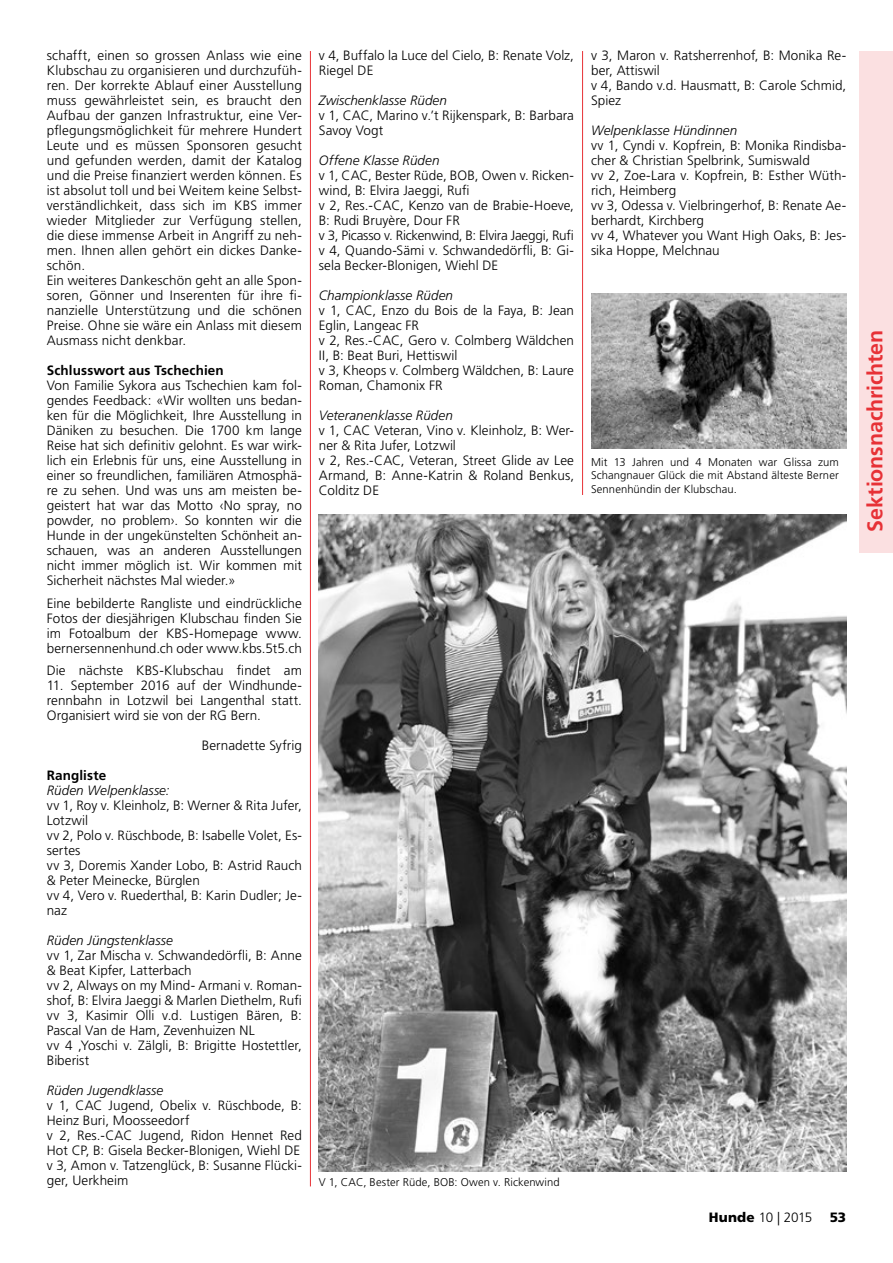
<style>
.page{position:relative;width:893px;height:1263px;background:#fff}
.page>*{position:absolute;margin:0;border:0;box-sizing:border-box;transform-origin:0 0}
.t1{font:700 21.3px "Frutiger LT Std";letter-spacing:-.005em;color:#e73136}
.t2{font:300 13.5px/15px "Frutiger LT Std";letter-spacing:.005em;color:#000}
.t3{font:italic 300 13.5px "Frutiger LT Std";color:#000}
.t4{font:700 13.5px "Frutiger LT Std";letter-spacing:.01em;color:#000}
.t5{font:900 13.5px "Frutiger LT Std";color:#000}
.t6{font:300 11.25px/13.5px "Frutiger LT Std";letter-spacing:.01em;color:#000;text-align:justify}
.s1{font-weight:900}
</style>
<div class="page">
<div style="left:859px;top:51px;width:34px;height:502px;background:#fbe0e1"></div>
<img style="left:319px;top:514px;width:527px;height:657px">
<img style="left:591px;top:293px;width:255px;height:156px">
<hr style="left:310px;top:51px;width:1px;height:1135px;background:#e73136">
<hr style="left:582px;top:51px;width:1px;height:444px;background:#e73136">
<p class="t2" style="left:47px;top:48px;width:257px">schafft, einen so grossen Anlass wie eine Klubschau zu organisieren und durchzufüh&shy;ren. Der korrekte Ablauf einer Ausstellung muss gewährleistet sein, es braucht den Aufbau der ganzen Infrastruktur, eine Ver&shy;pflegungsmöglichkeit für mehrere Hundert Leute und es müssen Sponsoren gesucht und gefunden werden, damit der Katalog und die Preise finanziert werden können. Es ist absolut toll und bei Weitem keine Selbst&shy;verständlichkeit, dass sich im KBS immer wieder Mitglieder zur Verfügung stellen, die diese immense Arbeit in Angriff zu neh&shy;men. Ihnen allen gehört ein dickes Danke&shy;schön.<br>Ein weiteres Dankeschön geht an alle Spon&shy;soren, Gönner und Inserenten für ihre fi&shy;nanzielle Unterstützung und die schönen Preise. Ohne sie wäre ein Anlass mit diesem Ausmass nicht denkbar.</p>
<p class="t4" style="left:47px;top:363px;width:179px">Schlusswort aus Tschechien</p>
<p class="t2" style="left:47px;top:378px;width:257px;text-align:justify">Von Familie Sykora aus Tschechien kam fol&shy;gendes Feedback: «Wir wollten uns bedan&shy;ken für die Möglichkeit, Ihre Ausstellung in Däniken zu besuchen. Die 1700 km lange Reise hat sich definitiv gelohnt. Es war wirk&shy;lich ein Erlebnis für uns, eine Ausstellung in einer so freundlichen, familiären Atmosphä&shy;re zu sehen. Und was uns am meisten be&shy;geistert hat war das Motto ‹No spray, no powder, no problem›. So konnten wir die Hunde in der ungekünstelten Schönheit an&shy;schauen, was an anderen Ausstellungen nicht immer möglich ist. Wir kommen mit Sicherheit nächstes Mal wieder.»</p>
<p class="t2" style="left:47px;top:596px;width:257px;text-align:justify">Eine bebilderte Rangliste und eindrückliche Fotos der diesjährigen Klubschau finden Sie im Fotoalbum der KBS-Homepage www. bernersennenhund.ch oder www.kbs.5t5.ch</p>
<p class="t2" style="left:47px;top:663px;width:257px">Die nächste KBS-Klubschau findet am</p>
<p class="t2" style="left:47px;top:678px;width:257px;text-align:justify">11. September 2016 auf der Windhunde&shy;rennbahn in Lotzwil bei Langenthal statt.<br>Organisiert wird sie von der RG Bern.</p>
<p class="t2" style="left:202px;top:738px;width:102px">Bernadette Syfrig</p>
<p class="t4" style="left:47px;top:768px;width:61px">Rangliste</p>
<p class="t3" style="left:47px;top:783px;width:124px">Rüden Welpenklasse:</p>
<p class="t2" style="left:47px;top:798px;width:257px">vv 1, Roy v. Kleinholz, B: Werner &amp; Rita Jufer,<br>Lotzwil<br>vv 2, Polo v. Rüschbode, B: Isabelle Volet, Es&shy;sertes<br>vv 3, Doremis Xander Lobo, B: Astrid Rauch &amp; Peter Meinecke, Bürglen<br>vv 4, Vero v. Ruederthal, B: Karin Dudler; Je&shy;naz</p>
<p class="t3" style="left:47px;top:933px;width:128px">Rüden Jüngstenklasse</p>
<p class="t2" style="left:47px;top:948px;width:257px">vv 1, Zar Mischa v. Schwandedörfli, B: Anne &amp; Beat Kipfer, Latterbach<br>vv 2, Always on my Mind- Armani v. Roman&shy;shof, B: Elvira Jaeggi &amp; Marlen Diethelm, Rufi vv 3, Kasimir Olli v.d. Lustigen Bären, B:<br>Pascal Van de Ham, Zevenhuizen NL<br>vv 4 ,Yoschi v. Zälgli, B: Brigitte Hostettler, Biberist</p>
<p class="t3" style="left:47px;top:1083px;width:118px">Rüden Jugendklasse</p>
<p class="t2" style="left:47px;top:1098px;width:257px">v 1, CAC Jugend, Obelix v. Rüschbode, B:<br>Heinz Buri, Moosseedorf<br>v 2, Res.-CAC Jugend, Ridon Hennet Red Hot CP, B: Gisela Becker-Blonigen, Wiehl DE v 3, Amon v. Tatzenglück, B: Susanne Flücki&shy;ger, Uerkheim</p>
<p class="t2" style="left:319px;top:48px;width:257px">v 4, Buffalo la Luce del Cielo, B: Renate Volz,<br>Riegel DE</p>
<p class="t3" style="left:319px;top:93px;width:130px">Zwischenklasse Rüden</p>
<p class="t2" style="left:319px;top:108px;width:257px">v 1, CAC, Marino v.’t Rijkenspark, B: Barbara<br>Savoy Vogt</p>
<p class="t3" style="left:319px;top:153px;width:122px">Offene Klasse Rüden</p>
<p class="t2" style="left:319px;top:168px;width:257px">v 1, CAC, Bester Rüde, BOB, Owen v. Ricken&shy;wind, B: Elvira Jaeggi, Rufi<br>v 2, Res.-CAC, Kenzo van de Brabie-Hoeve, B: Rudi Bruyère, Dour FR<br>v 3, Picasso v. Rickenwind, B: Elvira Jaeggi, Rufi v 4, Quando-Sämi v. Schwandedörfli, B: Gi&shy;sela Becker-Blonigen, Wiehl DE</p>
<p class="t3" style="left:319px;top:288px;width:136px">Championklasse Rüden</p>
<p class="t2" style="left:319px;top:303px;width:257px">v 1, CAC, Enzo du Bois de la Faya, B: Jean<br>Eglin, Langeac FR<br>v 2, Res.-CAC, Gero v. Colmberg Wäldchen<br>II, B: Beat Buri, Hettiswil<br>v 3, Kheops v. Colmberg Wäldchen, B: Laure<br>Roman, Chamonix FR</p>
<p class="t3" style="left:319px;top:408px;width:135px">Veteranenklasse Rüden</p>
<p class="t2" style="left:319px;top:423px;width:257px">v 1, CAC Veteran, Vino v. Kleinholz, B: Wer&shy;ner &amp; Rita Jufer, Lotzwil<br>v 2, Res.-CAC, Veteran, Street Glide av Lee<br>Armand, B: Anne-Katrin &amp; Roland Benkus,<br>Colditz DE</p>
<p class="t6" style="left:319px;top:1176px;width:242px">V 1, CAC, Bester Rüde, BOB: Owen v. Rickenwind</p>
<p class="t2" style="left:591px;top:48px;width:257px">v 3, Maron v. Ratsherrenhof, B: Monika Re&shy;ber, Attiswil<br>v 4, Bando v.d. Hausmatt, B: Carole Schmid,<br>Spiez</p>
<p class="t3" style="left:591px;top:123px;width:148px">Welpenklasse Hündinnen</p>
<p class="t2" style="left:591px;top:138px;width:257px">vv 1, Cyndi v. Kopfrein, B: Monika Rindisba&shy;cher &amp; Christian Spelbrink, Sumiswald<br>vv 2, Zoe-Lara v. Kopfrein, B: Esther Wüth&shy;rich, Heimberg<br>vv 3, Odessa v. Vielbringerhof, B: Renate Ae&shy;berhardt, Kirchberg<br>vv 4, Whatever you Want High Oaks, B: Jes&shy;sika Hoppe, Melchnau</p>
<p class="t6" style="left:591px;top:455px;width:249px">Mit 13 Jahren und 4 Monaten war Glissa zum Schangnauer Glück die mit Abstand älteste Berner Sennenhündin der Klubschau.</p>
<p class="t2" style="left:709px;top:1210px;width:105px"><span class="s1">Hunde</span> 10 | 2015</p>
<p class="t5" style="left:830px;top:1209px;width:18px">53</p>
<h1 class="t1" style="left:862px;top:531px;width:203px;rotate:-90deg">Sektionsnachrichten</h1>
</div>
